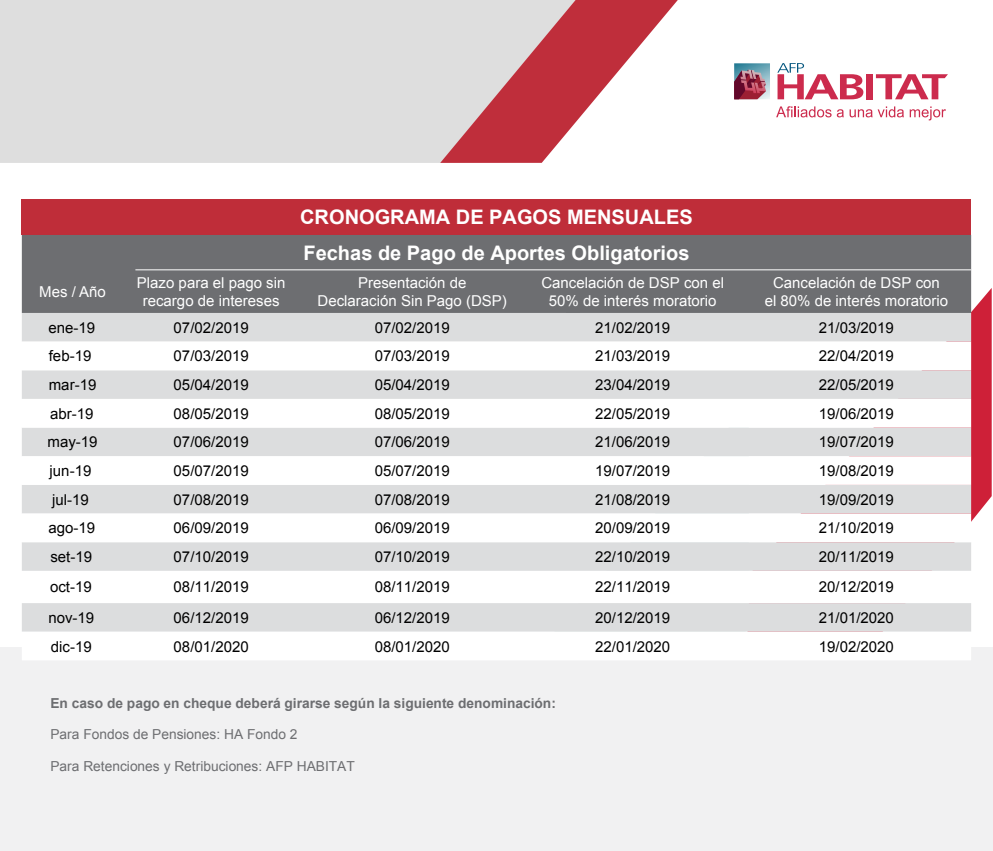
<style>
.page{position:relative;width:993px;height:851px;background:#fff}
.page>*{position:absolute;margin:0;border:0;box-sizing:border-box;transform-origin:0 0}
.t1{font:700 20px/35.4px "Arial";color:#fff}
.t2{font:15px/28.6px "Arial";color:#000}
.t3{font:15px/18px "Arial";color:#fff;text-align:center}
.t4{font:13.75px "Arial";color:#6d6e71}
.t5{font:700 13.75px "Arial";color:#6d6e71}
</style>
<div class="page">
<svg style="left:970px;top:288px;width:21px;height:344px;fill:#ce2038"></svg>
<div style="left:0;top:647px;width:992px;height:203px;background:#f1f1f2"></div>
<div style="left:0;top:0;width:440px;height:163px;background:#dedede"></div>
<svg style="left:440px;top:0;width:237px;height:163px"></svg>
<svg style="left:734px;top:63px;width:35px;height:36px"></svg>
<div style="left:865px;top:74px;width:7px;height:25px;background:#cc2b4d"></div>
<svg style="left:875px;top:74px;width:72px;height:25px"></svg>
<svg style="left:777px;top:63px;width:86px;height:36px"></svg>
<svg style="left:776px;top:106px;width:67px;height:11px"></svg>
<svg style="left:849px;top:106px;width:54px;height:11px"></svg>
<svg style="left:909px;top:106px;width:36px;height:14px"></svg>
<div style="left:22px;top:199px;width:948px;height:36px;background:#bf2d39"></div>
<div style="left:22px;top:235px;width:948px;height:78px;background:#6d6e71"></div>
<div style="left:22px;top:313px;width:948px;height:28px;background:#dcddde"></div>
<svg style="left:22px;top:341px;width:948px;height:319px"></svg>
<hr style="left:135px;top:269px;width:835px;height:1px;background:#fff">
<p class="t3" style="left:39px;top:283px;width:68px">Mes / Año</p>
<p class="t2" style="left:48px;top:313px;width:52px;text-align:center">ene-19 feb-19 mar-19 abr-19 may-19 jun-19 jul-19 ago-19 set-19</p>
<p class="t2" style="left:48px;top:572px;width:47px;line-height:30.4px">oct-19 nov-19</p>
<p class="t2" style="left:51px;top:632px;width:42px">dic-19</p>
<p class="t3" style="left:137px;top:274px;width:150px">Plazo para el pago sin recargo de intereses</p>
<p class="t2" style="left:173px;top:313px;width:77px;text-align:justify">07/02/2019<br>07/03/2019<br>05/04/2019<br>08/05/2019<br>07/06/2019<br>05/07/2019<br>07/08/2019<br>06/09/2019<br>07/10/2019</p>
<p class="t2" style="left:173px;top:572px;width:77px;line-height:30.4px">08/11/2019<br>06/12/2019</p>
<p class="t2" style="left:173px;top:632px;width:77px">08/01/2020</p>
<h1 class="t1" style="left:300px;top:200px;width:394px">CRONOGRAMA DE PAGOS MENSUALES<br>Fechas de Pago de Aportes Obligatorios</h1>
<p class="t3" style="left:317px;top:274px;width:191px">Presentación de<br>Declaración Sin Pago (DSP)</p>
<p class="t2" style="left:374px;top:313px;width:77px;text-align:justify">07/02/2019<br>07/03/2019<br>05/04/2019<br>08/05/2019<br>07/06/2019<br>05/07/2019<br>07/08/2019<br>06/09/2019<br>07/10/2019</p>
<p class="t2" style="left:374px;top:572px;width:77px;line-height:30.4px">08/11/2019<br>06/12/2019</p>
<p class="t2" style="left:374px;top:632px;width:77px">08/01/2020</p>
<p class="t3" style="left:541px;top:274px;width:184px">Cancelación de DSP con el<br>50% de interés moratorio</p>
<p class="t2" style="left:595px;top:313px;width:77px;text-align:justify">21/02/2019<br>21/03/2019<br>23/04/2019<br>22/05/2019<br>21/06/2019<br>19/07/2019<br>21/08/2019<br>20/09/2019<br>22/10/2019</p>
<p class="t2" style="left:595px;top:572px;width:77px;line-height:30.4px">22/11/2019<br>20/12/2019</p>
<p class="t2" style="left:595px;top:632px;width:77px">22/01/2020</p>
<p class="t5" style="left:50px;top:694px;width:507px">En caso de pago en cheque deberá girarse según la siguiente denominación:</p>
<p class="t4" style="left:50px;top:725px;width:248px">Para Fondos de Pensiones: HA Fondo 2</p>
<p class="t4" style="left:50px;top:756px;width:306px">Para Retenciones y Retribuciones: AFP HABITAT</p>
<p class="t3" style="left:764px;top:274px;width:185px">Cancelación de DSP con<br>el 80% de interés moratorio</p>
<p class="t2" style="left:818px;top:313px;width:77px;text-align:justify">21/03/2019<br>22/04/2019<br>22/05/2019<br>19/06/2019<br>19/07/2019<br>19/08/2019<br>19/09/2019<br>21/10/2019<br>20/11/2019</p>
<p class="t2" style="left:818px;top:572px;width:77px;line-height:30.4px">20/12/2019<br>21/01/2020</p>
<p class="t2" style="left:818px;top:632px;width:77px">19/02/2020</p>
</div>
